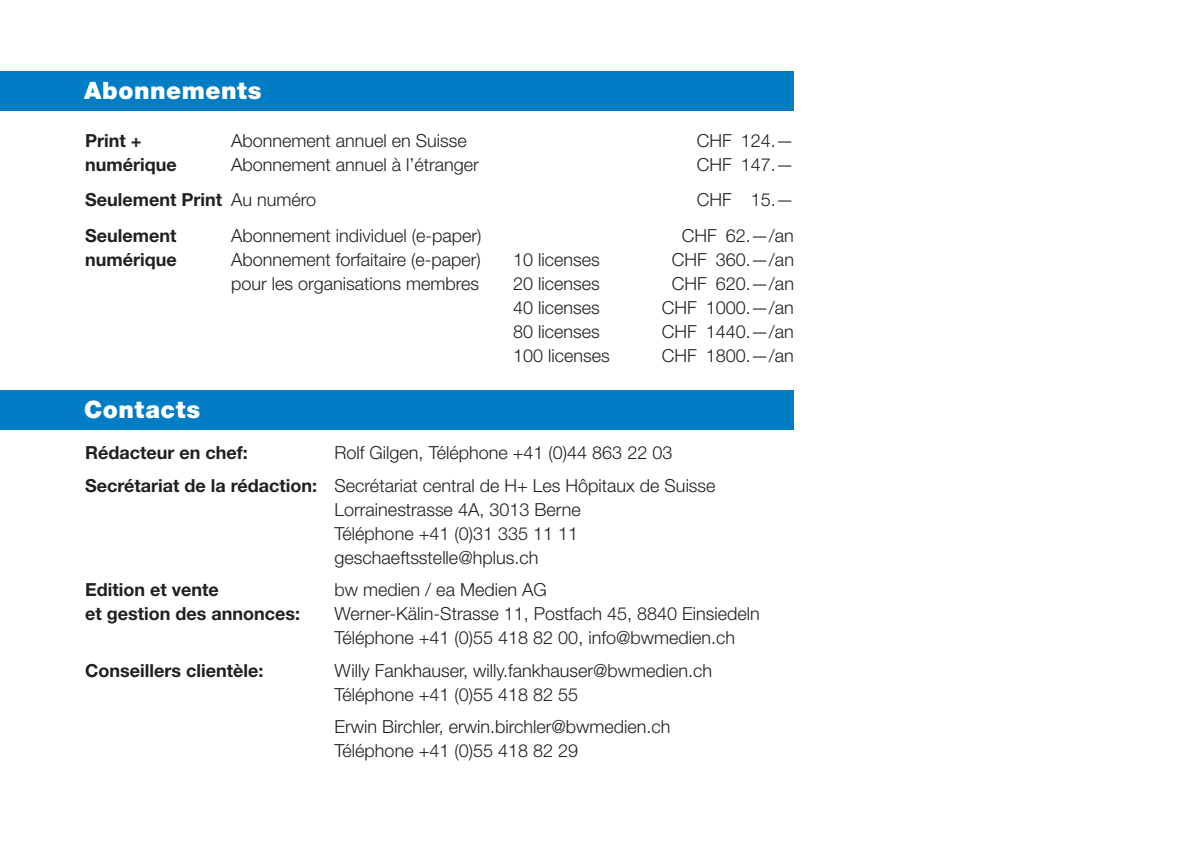
<style>
.page{position:relative;width:1191px;height:842px;background:#fff}
.page>*{position:absolute;margin:0;border:0;box-sizing:border-box;transform-origin:0 0}
.t1{font:900 24px "Helvetica Neue LT Std";letter-spacing:.025em;color:#fff}
.t2{font:300 18px/24px "Helvetica Neue LT Std";color:#231f20}
.t3{font:700 18px "Helvetica Neue LT Std";color:#231f20}
.s1{font-weight:300}
.s2{font-weight:700}
</style>
<div class="page">
<div style="left:0;top:71px;width:794px;height:40px;background:#007dc5"></div>
<div style="left:0;top:390px;width:794px;height:40px;background:#007dc5"></div>
<h1 class="t1" style="left:84px;top:81px;width:179px">Abonnements</h1>
<p class="t3" style="left:85px;top:134px;width:58px">Print +</p>
<p class="t2" style="left:231px;top:131px;width:237px">Abonnement annuel en Suisse</p>
<p class="t2" style="left:697px;top:131px;width:99px">CHF 124.—</p>
<p class="t3" style="left:85px;top:158px;width:93px">numérique</p>
<p class="t2" style="left:231px;top:155px;width:249px">Abonnement annuel à l’étranger</p>
<p class="t2" style="left:697px;top:155px;width:99px">CHF 147.—</p>
<p class="t3" style="left:85px;top:193px;width:233px">Seulement Print <span class="s1">Au numéro</span></p>
<p class="t2" style="left:697px;top:190px;width:99px">CHF 15.—</p>
<p class="t3" style="left:85px;top:229px;width:93px">Seulement</p>
<p class="t2" style="left:231px;top:225px;width:252px">Abonnement individuel (e-paper)</p>
<p class="t2" style="left:682px;top:225px;width:114px">CHF 62.—/an</p>
<p class="t3" style="left:85px;top:253px;width:93px">numérique</p>
<p class="t2" style="left:231px;top:249px;width:251px">Abonnement forfaitaire (e-paper)</p>
<p class="t2" style="left:513px;top:249px;width:88px">10 licenses</p>
<p class="t2" style="left:672px;top:249px;width:124px">CHF 360.—/an</p>
<p class="t2" style="left:231px;top:273px;width:250px">pour les organisations membres</p>
<p class="t2" style="left:513px;top:273px;width:88px">20 licenses</p>
<p class="t2" style="left:672px;top:273px;width:124px">CHF 620.—/an</p>
<p class="t2" style="left:513px;top:297px;width:88px">40 licenses</p>
<p class="t2" style="left:662px;top:297px;width:134px">CHF 1000.—/an</p>
<p class="t2" style="left:513px;top:321px;width:88px">80 licenses</p>
<p class="t2" style="left:662px;top:321px;width:134px">CHF 1440.—/an</p>
<p class="t2" style="left:513px;top:345px;width:98px">100 licenses</p>
<p class="t2" style="left:662px;top:345px;width:134px">CHF 1800.—/an</p>
<h1 class="t1" style="left:84px;top:400px;width:117px">Contacts</h1>
<p class="t3" style="left:85px;top:447px;width:164px">Rédacteur en chef:</p>
<p class="t2" style="left:85px;top:439px;width:632px;line-height:32.6px;text-indent:249px">Rolf Gilgen, Téléphone +41 (0)44 863 22 03<br><span class="s2">Secrétariat de la rédaction:</span> Secrétariat central de H+ Les Hôpitaux de Suisse</p>
<p class="t2" style="left:334px;top:500px;width:248px">Lorrainestrasse 4A, 3013 Berne<br>Téléphone +41 (0)31 335 11 11 geschaeftsstelle@hplus.ch</p>
<p class="t3" style="left:85px;top:584px;width:135px">Edition et vente</p>
<p class="t2" style="left:334px;top:580px;width:214px">bw medien / ea Medien AG</p>
<p class="t3" style="left:85px;top:608px;width:217px">et gestion des annonces:</p>
<p class="t2" style="left:334px;top:604px;width:427px">Werner-Kälin-Strasse 11, Postfach 45, 8840 Einsiedeln<br>Téléphone +41 (0)55 418 82 00, info@bwmedien.ch</p>
<p class="t3" style="left:85px;top:664px;width:180px">Conseillers clientèle:</p>
<p class="t2" style="left:334px;top:661px;width:379px">Willy Fankhauser, willy.fankhauser@bwmedien.ch<br>Téléphone +41 (0)55 418 82 55</p>
<p class="t2" style="left:334px;top:717px;width:337px">Erwin Birchler, erwin.birchler@bwmedien.ch<br>Téléphone +41 (0)55 418 82 29</p>
</div>
